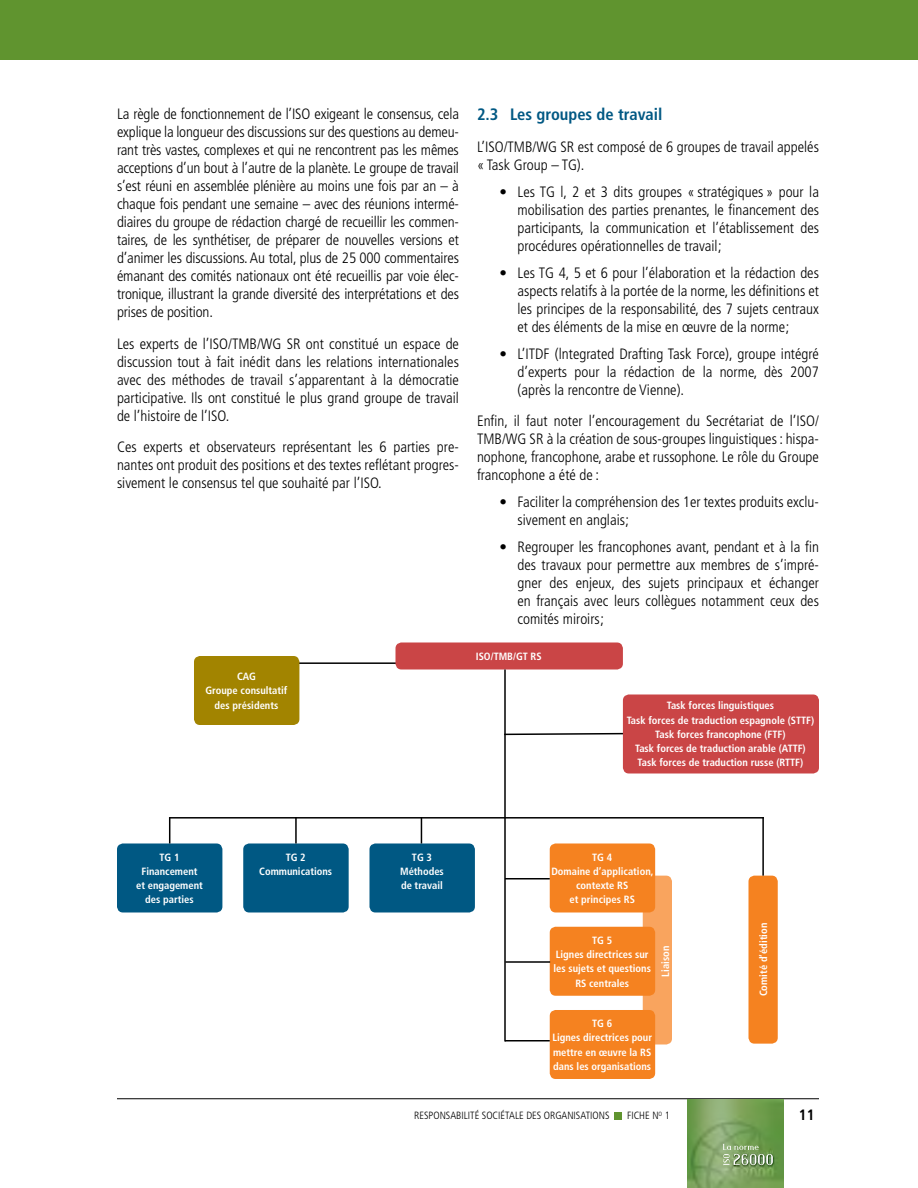
<style>
.page{position:relative;width:918px;height:1188px;background:#fff}
.page>*{position:absolute;margin:0;border:0;box-sizing:border-box;transform-origin:0 0}
.t1{font:700 condensed 16.5px "Frutiger LT Std";color:#005883}
.t2{font:300 condensed 15px/18px "Frutiger LT Std";color:#000;text-align:justify}
.t3{font:700 condensed 15px "Frutiger LT Std";color:#000}
.t4{font:700 condensed 10.5px/14.2px "Frutiger LT Std";color:#fff;text-align:center}
.t5{font:300 condensed 10.5px "Frutiger LT Std";color:#000}
</style>
<div class="page">
<div style="left:615px;top:1112px;width:7px;height:7px;background:#60942f"></div>
<div style="left:0;top:0;width:918px;height:60px;background:#60942f"></div>
<hr style="left:117px;top:1098px;width:702px;height:1px;background:#000">
<img style="left:688px;top:1100px;width:96px;height:88px">
<img style="left:723px;top:1144px;width:36px;height:6px">
<svg style="left:723px;top:1154px;width:7px;height:11px"></svg>
<img style="left:733px;top:1154px;width:40px;height:11px">
<hr style="left:295px;top:662px;width:105px;height:2px;background:#000">
<svg style="left:506px;top:732px;width:117px;height:4px"></svg>
<div style="left:643px;top:876px;width:29px;height:168px;background:#f9a45e;border-radius:6px"></div>
<div style="left:117px;top:843px;width:105px;height:69px;background:#005883;border-radius:6px"></div>
<div style="left:243px;top:843px;width:106px;height:69px;background:#005883;border-radius:6px"></div>
<div style="left:369px;top:843px;width:106px;height:69px;background:#005883;border-radius:6px"></div>
<div style="left:550px;top:843px;width:105px;height:69px;background:#f58220;border-radius:6px"></div>
<div style="left:550px;top:927px;width:105px;height:69px;background:#f58220;border-radius:6px"></div>
<div style="left:550px;top:1010px;width:105px;height:69px;background:#f58220;border-radius:6px"></div>
<div style="left:396px;top:642px;width:227px;height:27px;background:#ca4546;border-radius:6px"></div>
<div style="left:623px;top:694px;width:196px;height:80px;background:#ca4546;border-radius:6px"></div>
<div style="left:194px;top:656px;width:105px;height:69px;background:#a28400;border-radius:6px"></div>
<div style="left:748px;top:876px;width:30px;height:168px;background:#f58220;border-radius:6px"></div>
<hr style="left:504px;top:670px;width:2px;height:372px;background:#000">
<hr style="left:505px;top:878px;width:45px;height:2px;background:#000">
<hr style="left:505px;top:961px;width:45px;height:2px;background:#000">
<hr style="left:505px;top:1040px;width:45px;height:2px;background:#000">
<hr style="left:762px;top:817px;width:2px;height:59px;background:#000">
<hr style="left:170px;top:817px;width:594px;height:2px;background:#000">
<svg style="left:421px;top:819px;width:1px;height:24px"></svg>
<hr style="left:295px;top:817px;width:2px;height:26px;background:#000">
<svg style="left:169px;top:817px;width:1px;height:26px"></svg>
<p class="t2" style="left:117px;top:105px;width:344px">La règle de fonctionnement de l’ISO exigeant le consensus, cela explique la longueur des discussions sur des questions au demeu&shy;rant très vastes, complexes et qui ne rencontrent pas les mêmes acceptions d’un bout à l’autre de la planète. Le groupe de travail s’est réuni en assemblée plénière au moins une fois par an – à chaque fois pendant une semaine – avec des réunions intermé&shy;diaires du groupe de rédaction chargé de recueillir les commen&shy;taires, de les synthétiser, de préparer de nouvelles versions et d’animer les discussions. Au total, plus de 25 000 commentaires émanant des comités nationaux ont été recueillis par voie élec&shy;tronique, illustrant la grande diversité des interprétations et des prises de position.</p>
<p class="t2" style="left:117px;top:335px;width:344px">Les experts de l’ISO/TMB/WG SR ont constitué un espace de discussion tout à fait inédit dans les relations internationales avec des méthodes de travail s’apparentant à la démocratie participative. Ils ont constitué le plus grand groupe de travail de l’histoire de l’ISO.</p>
<p class="t2" style="left:117px;top:438px;width:343px">Ces experts et observateurs représentant les 6 parties pre&shy;nantes ont produit des positions et des textes reflétant progres&shy;sivement le consensus tel que souhaité par l’ISO.</p>
<p class="t4" style="left:206px;top:669px;width:83px">CAG<br>Groupe consultatif des présidents</p>
<p class="t1" style="left:477px;top:105px;width:187px">2.3 Les groupes de travail</p>
<p class="t2" style="left:477px;top:138px;width:343px">L’ISO/TMB/WG SR est composé de 6 groupes de travail appelés « Task Group – TG).</p>
<p class="t2" style="left:518px;top:183px;width:303px;text-indent:-18px">• Les TG l, 2 et 3 dits groupes « stratégiques » pour la mobilisation des parties prenantes, le financement des participants, la communication et l’établissement des procédures opérationnelles de travail;</p>
<p class="t2" style="left:518px;top:264px;width:303px;text-indent:-18px">• Les TG 4, 5 et 6 pour l’élaboration et la rédaction des aspects relatifs à la portée de la norme, les définitions et les principes de la responsabilité, des 7 sujets centraux et des éléments de la mise en œuvre de la norme;</p>
<p class="t2" style="left:518px;top:345px;width:303px;text-indent:-18px">• L’ITDF (lntegrated Drafting Task Force), groupe intégré d’experts pour la rédaction de la norme, dès 2007 (après la rencontre de Vienne).</p>
<p class="t2" style="left:477px;top:412px;width:343px">Enfin, il faut noter l’encouragement du Secrétariat de l’ISO/ TMB/WG SR à la création de sous-groupes linguistiques : hispa&shy;nophone, francophone, arabe et russophone. Le rôle du Groupe francophone a été de :</p>
<p class="t2" style="left:518px;top:493px;width:303px;text-indent:-18px">• Faciliter la compréhension des 1er textes produits exclu&shy;sivement en anglais;</p>
<p class="t2" style="left:518px;top:538px;width:303px;text-indent:-18px">• Regrouper les francophones avant, pendant et à la fin des travaux pour permettre aux membres de s’impré&shy;gner des enjeux, des sujets principaux et échanger en français avec leurs collègues notamment ceux des comités miroirs;</p>
<p class="t4" style="left:476px;top:649px;width:67px">ISO/TMB/GT RS</p>
<p class="t4" style="left:627px;top:699px;width:189px">Task forces linguistiques<br>Task forces de traduction espagnole (STTF)<br>Task forces francophone (FTF)<br>Task forces de traduction arable (ATTF)<br>Task forces de traduction russe (RTTF)</p>
<p class="t4" style="left:136px;top:850px;width:68px">TG 1<br>Financement et engagement des parties</p>
<p class="t4" style="left:259px;top:850px;width:74px">TG 2<br>Communications</p>
<p class="t4" style="left:400px;top:850px;width:45px">TG 3<br>Méthodes de travail</p>
<p class="t4" style="left:551px;top:850px;width:104px">TG 4<br>Domaine d’application, contexte RS<br>et principes RS</p>
<p class="t4" style="left:554px;top:933px;width:99px">TG 5<br>Lignes directrices sur les sujets et questions<br>RS centrales</p>
<p class="t4" style="left:552px;top:1016px;width:101px">TG 6<br>Lignes directrices pour mettre en œuvre la RS dans les organisations</p>
<p class="t4" style="left:658px;top:977px;width:32px;rotate:-90deg">Liaison</p>
<p class="t4" style="left:756px;top:996px;width:75px;rotate:-90deg">Comité d’édition</p>
<p class="t5" style="left:414px;top:1110px;width:11px">Responsabilité</p>
<p class="t5" style="left:482px;top:1110px;width:6px">sociétale</p>
<p class="t5" style="left:526px;top:1110px;width:24px">des organisations</p>
<p class="t5" style="left:627px;top:1110px;width:10px">Fiche</p>
<p class="t5" style="left:652px;top:1110px;width:19px">N<sup>o</sup> 1</p>
<p class="t3" style="left:799px;top:1106px;width:17px">11</p>
</div>
